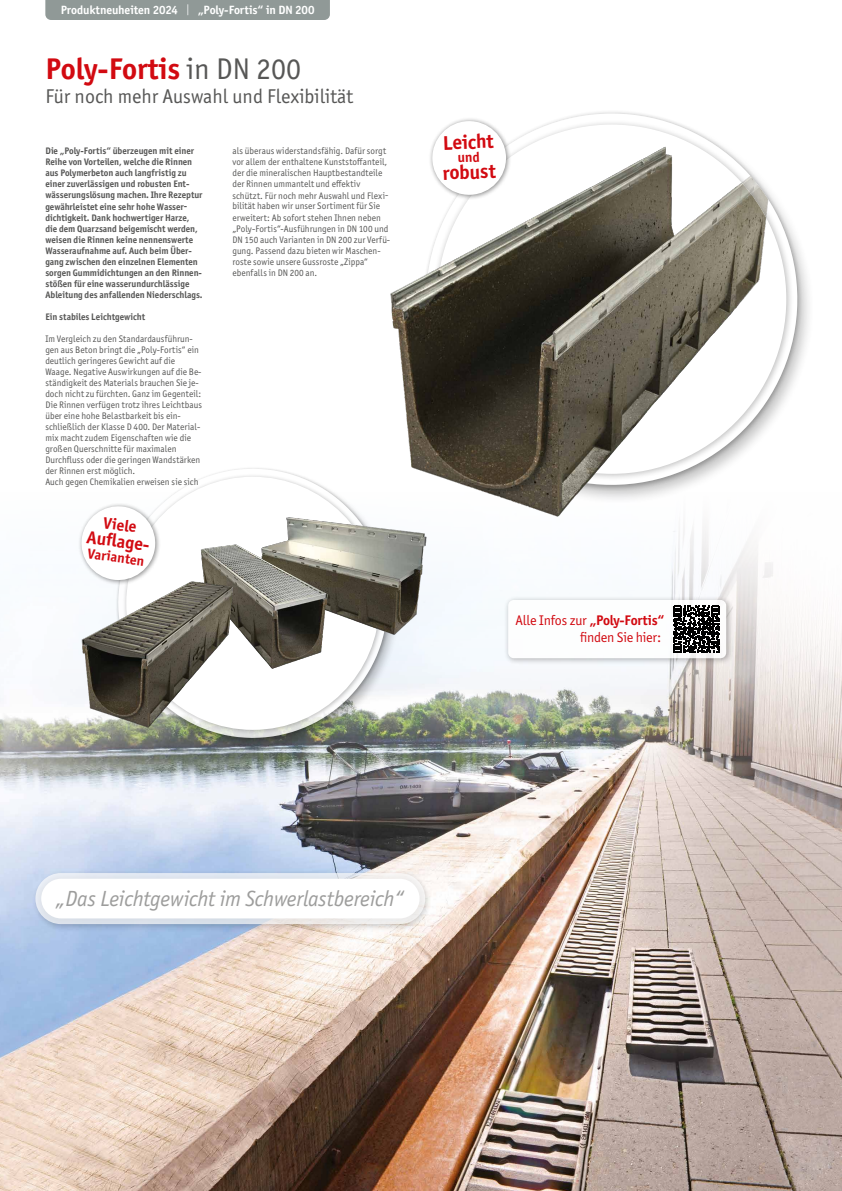
<style>
.page{position:relative;width:842px;height:1191px;background:#fff}
.page>*{position:absolute;margin:0;border:0;box-sizing:border-box;transform-origin:0 0}
.t1{font:700 30px "Officina Sans ITC Pro";color:#d20a11}
.t2{font:italic 22px "Officina Sans ITC Pro";letter-spacing:-.01em;color:#9d9d9c}
.t3{font:20px "Officina Sans ITC Pro";color:#575756}
.t4{font:700 20px "Officina Sans ITC Pro";color:#d20a11}
.t5{font:700 18px "Officina Sans ITC Pro";color:#d20a11}
.t6{font:700 16px "Officina Sans ITC Pro";color:#d20a11}
.t7{font:14px/17px "Officina Sans ITC Pro";letter-spacing:-.02em;color:#d20a11;text-align:right}
.t8{font:700 14px "Officina Sans ITC Pro";color:#d20a11}
.t9{font:700 12px "Officina Sans ITC Pro";letter-spacing:-.01em;color:#fff}
.t10{font:9.5px/11px "Officina Sans ITC Pro";letter-spacing:.005em;color:#575756}
.t11{font:700 9.5px/11px "Officina Sans ITC Pro";letter-spacing:-.005em;color:#575756}
.s1{font-family:"Fira Sans";font-weight:300}
.s2{font-weight:400;color:#575756}
.s3{font-weight:700}
</style>
<div class="page">
<img style="left:0;top:631px;width:842px;height:560px">
<img style="left:0;top:529px;width:841px;height:254px">
<svg style="left:562px;top:112px;width:247px;height:260px"></svg>
<div style="left:432px;top:119px;width:362px;height:362px;background:#000;opacity:.25"></div>
<img style="left:736px;top:139px;width:50px;height:335px">
<img style="left:390px;top:139px;width:346px;height:390px">
<div style="left:114px;top:466px;width:286px;height:286px;background:#000;opacity:.4"></div>
<svg style="left:109px;top:459px;width:288px;height:288px"></svg>
<div style="left:123px;top:473px;width:262px;height:262px;background:#000;opacity:.25"></div>
<svg style="left:126px;top:477px;width:253px;height:253px"></svg>
<img style="left:252px;top:512px;width:184px;height:127px">
<img style="left:73px;top:574px;width:169px;height:160px">
<div style="left:78px;top:502px;width:83px;height:84px;background:#000;opacity:.44"></div>
<svg style="left:79px;top:504px;width:79px;height:78px"></svg>
<div style="left:429px;top:117px;width:83px;height:83px;background:#000;opacity:.44"></div>
<div style="left:31px;top:869px;width:401px;height:62px;background:#000;opacity:.25"></div>
<svg style="left:35px;top:873px;width:390px;height:51px;fill:#e2e7ee"></svg>
<div style="left:41px;top:878px;width:379px;height:40px;background:#fff;border-radius:20px"></div>
<div style="left:504px;top:596px;width:229px;height:70px;background:#000;opacity:.35"></div>
<div style="left:508px;top:600px;width:218px;height:58px;background:#fff;border-radius:6px"></div>
<svg style="left:673px;top:605px;width:47px;height:47px"></svg>
<div style="left:45px;top:0;width:285px;height:20px;background:#909997"></div>
<svg style="left:432px;top:120px;width:75px;height:75px"></svg>
<p class="t9" style="left:61px;top:3px;width:255px">Produktneuheiten 2024 <span class="s1">|</span> „Poly-Fortis“ in DN 200</p>
<h1 class="t1" style="left:45px;top:50px;width:257px">Poly-Fortis <span class="s2">in DN 200</span></h1>
<h3 class="t3" style="left:45px;top:84px;width:309px">Für noch mehr Auswahl und Flexibilität</h3>
<p class="t11" style="left:45px;top:146px;width:159px">Die „Poly-Fortis“ überzeugen mit einer Reihe von Vorteilen, welche die Rinnen aus Polymerbeton auch langfristig zu einer zuverlässigen und robusten Ent&shy;wässerungslösung machen. Ihre Rezeptur gewährleistet eine sehr hohe Wasser&shy;dichtigkeit. Dank hochwertiger Harze, die dem Quarzsand beigemischt werden, weisen die Rinnen keine nennenswerte Wasseraufnahme auf. Auch beim Über&shy;gang zwischen den einzelnen Elementen sorgen Gummidichtungen an den Rinnen&shy;stößen für eine wasserundurchlässige Ableitung des anfallenden Niederschlags.</p>
<p class="t11" style="left:45px;top:311px;width:101px">Ein stabiles Leichtgewicht</p>
<p class="t10" style="left:45px;top:333px;width:158px">Im Vergleich zu den Standardausführun&shy;gen aus Beton bringt die „Poly-Fortis“ ein deutlich geringeres Gewicht auf die Waage. Negative Auswirkungen auf die Be&shy;ständigkeit des Materials brauchen Sie je&shy;doch nicht zu fürchten. Ganz im Gegenteil:<br>Die Rinnen verfügen trotz ihres Leichtbaus über eine hohe Belastbarkeit bis ein&shy;schließlich der Klasse D 400. Der Material&shy;mix macht zudem Eigenschaften wie die großen Querschnitte für maximalen Durchfluss oder die geringen Wandstärken der Rinnen erst möglich.<br>Auch gegen Chemikalien erweisen sie sich</p>
<h3 class="t6" style="left:105px;top:512px;width:35px;rotate:8deg">Viele</h3>
<h3 class="t5" style="left:89px;top:525px;width:67px;rotate:8deg">Aufl age-</h3>
<h3 class="t8" style="left:89px;top:544px;width:58px;rotate:8deg">Varianten</h3>
<p class="t10" style="left:232px;top:146px;width:159px">als überaus widerstandsfähig. Dafür sorgt vor allem der enthaltene Kunststoffanteil, der die mineralischen Hauptbestandteile der Rinnen ummantelt und effektiv schützt. Für noch mehr Auswahl und Flexi&shy;bilität haben wir unser Sortiment für Sie erweitert: Ab sofort stehen Ihnen neben „Poly-Fortis“-Ausführungen in DN 100 und DN 150 auch Varianten in DN 200 zur Verfü&shy;gung. Passend dazu bieten wir Maschen&shy;roste sowie unsere Gussroste „Zippa“ ebenfalls in DN 200 an.</p>
<h3 class="t4" style="left:442px;top:130px;width:52px;rotate:-2deg">Leicht</h3>
<h3 class="t4" style="left:442px;top:160px;width:55px;rotate:-2deg">robust</h3>
<h3 class="t7" style="left:515px;top:612px;width:150px">Alle Infos zur <span class="s3">„Poly-Fortis“ </span>finden Sie hier:</h3>
<h2 class="t2" style="left:56px;top:886px;width:349px">„Das Leichtgewicht im Schwerlastbereich“</h2>
</div>
